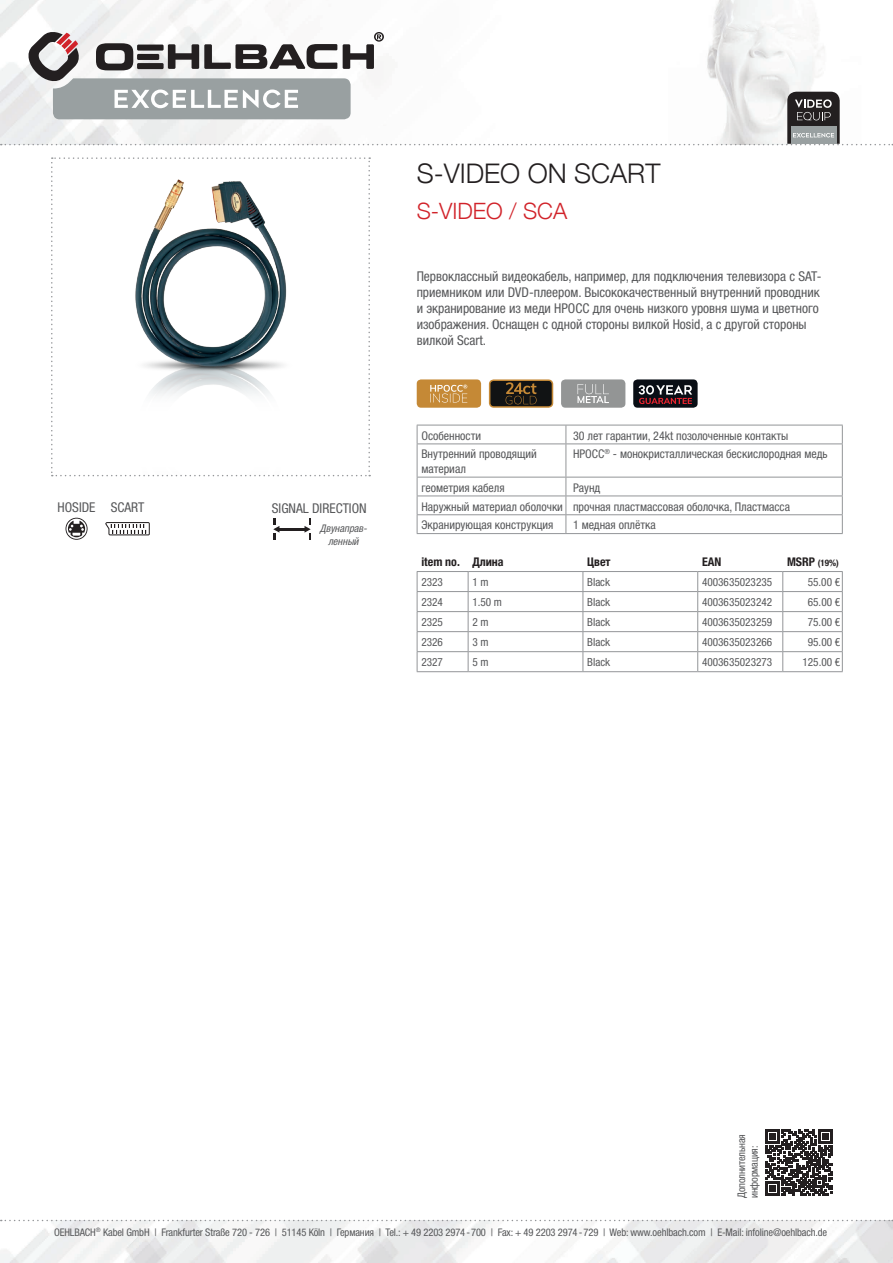
<style>
.page{position:relative;width:893px;height:1263px;background:#fff}
.page>*{position:absolute;margin:0;border:0;box-sizing:border-box;transform-origin:0 0}
.t1{font:300 27px "Helvetica Neue";color:#231f20}
.t2{font:300 22.5px "Helvetica Neue";color:#d1232a}
.t3{font:condensed 13.5px/16.2px "Helvetica Neue LTW1 G";color:#57585a}
.t4{font:condensed 12px/18.8px "Helvetica Neue LTW1 G";color:#57585a}
.t5{font:700 condensed 12px "Helvetica Neue LTW1 G";color:#231f20}
.t6{font:condensed 11.25px "Helvetica Neue LTW1 G";color:#57585a}
.t7{font:condensed 10.5px/12.6px "Helvetica Neue LTW1 G";letter-spacing:-.01em;color:#57585a}
.t8{font:italic condensed 10.5px/12.6px "Helvetica Neue LTW1 G";color:#57585a;text-align:center}
.t9{font:700 condensed 9px "Helvetica Neue LTW1 G";color:#231f20}
.s1{font-size:12px}
</style>
<div class="page">
<img style="left:0;top:1220px;width:893px;height:43px">
<img style="left:0;top:0;width:818px;height:145px">
<svg style="left:1px;top:1220px;width:892px;height:1px"></svg>
<svg style="left:51px;top:157px;width:319px;height:319px"></svg>
<div style="left:417px;top:379px;width:64px;height:29px;background:#c58936;border-radius:4px"></div>
<svg style="left:430px;top:385px;width:37px;height:18px"></svg>
<svg style="left:489px;top:379px;width:64px;height:29px;background:#433723"></svg>
<div style="left:561px;top:379px;width:64px;height:29px;background:#939595;border-radius:4px"></div>
<svg style="left:577px;top:384px;width:32px;height:19px"></svg>
<div style="left:633px;top:379px;width:65px;height:29px;background:#090e15;border-radius:4px"></div>
<svg style="left:639px;top:385px;width:53px;height:19px"></svg>
<svg style="left:66px;top:518px;width:22px;height:22px"></svg>
<svg style="left:105px;top:522px;width:45px;height:13px"></svg>
<hr style="left:279px;top:528px;width:26px;height:3px;background:#231f20">
<svg style="left:273px;top:518px;width:6px;height:21px"></svg>
<svg style="left:304px;top:518px;width:7px;height:21px"></svg>
<svg style="left:766px;top:1129px;width:66px;height:67px"></svg>
<svg style="left:1px;top:31px;width:892px;height:114px"></svg>
<svg style="left:417px;top:572px;width:426px;height:99px"></svg>
<hr style="left:417px;top:671px;width:51px;height:1px;background:#939598">
<hr style="left:468px;top:671px;width:115px;height:1px;background:#939598">
<hr style="left:583px;top:671px;width:115px;height:1px;background:#939598">
<hr style="left:698px;top:671px;width:85px;height:1px;background:#939598">
<hr style="left:783px;top:671px;width:60px;height:1px;background:#939598">
<hr style="left:417px;top:571px;width:51px;height:1px;background:#939598">
<hr style="left:468px;top:571px;width:115px;height:1px;background:#939598">
<hr style="left:583px;top:571px;width:115px;height:1px;background:#939598">
<hr style="left:698px;top:571px;width:85px;height:1px;background:#939598">
<hr style="left:783px;top:571px;width:60px;height:1px;background:#939598">
<svg style="left:417px;top:425px;width:426px;height:18px"></svg>
<hr style="left:417px;top:443px;width:149px;height:1px;background:#939598">
<hr style="left:566px;top:443px;width:277px;height:1px;background:#939598">
<hr style="left:417px;top:444px;width:1px;height:33px;background:#939598">
<hr style="left:566px;top:444px;width:1px;height:33px;background:#939598">
<hr style="left:842px;top:444px;width:1px;height:33px;background:#939598">
<hr style="left:417px;top:477px;width:149px;height:1px;background:#939598">
<hr style="left:566px;top:477px;width:277px;height:1px;background:#939598">
<hr style="left:417px;top:496px;width:149px;height:1px;background:#939598">
<hr style="left:566px;top:496px;width:277px;height:1px;background:#939598">
<hr style="left:417px;top:514px;width:149px;height:1px;background:#939598">
<svg style="left:417px;top:477px;width:1px;height:56px"></svg>
<hr style="left:566px;top:514px;width:277px;height:1px;background:#939598">
<svg style="left:566px;top:477px;width:1px;height:56px"></svg>
<svg style="left:842px;top:477px;width:1px;height:56px"></svg>
<hr style="left:417px;top:533px;width:149px;height:1px;background:#939598">
<hr style="left:566px;top:533px;width:277px;height:1px;background:#939598">
<h1 class="t1" style="left:417px;top:152px;width:245px">S-VIDEO ON SCART</h1>
<h2 class="t2" style="left:417px;top:193px;width:152px">S-VIDEO / SCA</h2>
<p class="t3" style="left:58px;top:499px;width:88px">HOSIDE SCART</p>
<p class="t3" style="left:272px;top:500px;width:96px">SIGNAL DIRECTION</p>
<p class="t8" style="left:320px;top:522px;width:51px">Двунаправ&shy;ленный</p>
<p class="t3" style="left:417px;top:268px;width:406px">Первоклассный видеокабель, например, для подключения телевизора с SAT&shy;приемником или DVD-плеером. Высококачественный внутренний проводник и экранирование из меди HPOCC для очень низкого уровня шума и цветного изображения. Оснащен с одной стороны вилкой Hosid, а с другой стороны вилкой Scart.</p>
<p class="t4" style="left:421px;top:426px;width:61px">Особенности</p>
<p class="t4" style="left:573px;top:426px;width:217px">30 лет гарантии, 24kt позолоченные контакты</p>
<p class="t4" style="left:421px;top:447px;width:117px;line-height:14.4px">Внутренний проводящий материал</p>
<p class="t4" style="left:573px;top:445px;width:256px">HPOCC<sup>®</sup> - монокристаллическая бескислородная медь</p>
<p class="t4" style="left:421px;top:478px;width:85px">геометрия кабеля</p>
<p class="t4" style="left:421px;top:478px;width:370px;text-indent:152px">Раунд<br>Наружный материал оболочки прочная пластмассовая оболочка, Пластмасса<br>Экранирующая конструкция</p>
<p class="t4" style="left:573px;top:516px;width:84px">1 медная оплётка</p>
<p class="t5" style="left:421px;top:554px;width:84px">item no. Длина</p>
<p class="t5" style="left:587px;top:554px;width:25px">Цвет</p>
<p class="t5" style="left:702px;top:554px;width:21px">EAN</p>
<p class="t9" style="left:787px;top:557px;width:53px"><span class="s1">MSRP</span> (19%)</p>
<p class="t6" style="left:421px;top:575px;width:23px">2323</p>
<p class="t6" style="left:472px;top:575px;width:18px">1 m</p>
<p class="t6" style="left:587px;top:575px;width:24px">Black</p>
<p class="t6" style="left:702px;top:575px;width:72px">4003635023235</p>
<p class="t6" style="left:808px;top:575px;width:34px">55.00 €</p>
<p class="t6" style="left:421px;top:595px;width:23px">2324</p>
<p class="t6" style="left:472px;top:595px;width:31px">1.50 m</p>
<p class="t6" style="left:587px;top:595px;width:24px">Black</p>
<p class="t6" style="left:702px;top:595px;width:72px">4003635023242</p>
<p class="t6" style="left:808px;top:595px;width:34px">65.00 €</p>
<p class="t6" style="left:421px;top:615px;width:23px">2325</p>
<p class="t6" style="left:472px;top:615px;width:18px">2 m</p>
<p class="t6" style="left:587px;top:615px;width:24px">Black</p>
<p class="t6" style="left:702px;top:615px;width:72px">4003635023259</p>
<p class="t6" style="left:808px;top:615px;width:34px">75.00 €</p>
<p class="t6" style="left:421px;top:635px;width:23px">2326</p>
<p class="t6" style="left:472px;top:635px;width:18px">3 m</p>
<p class="t6" style="left:587px;top:635px;width:24px">Black</p>
<p class="t6" style="left:702px;top:635px;width:72px">4003635023266</p>
<p class="t6" style="left:808px;top:635px;width:34px">95.00 €</p>
<p class="t6" style="left:421px;top:655px;width:23px">2327</p>
<p class="t6" style="left:472px;top:655px;width:18px">5 m</p>
<p class="t6" style="left:587px;top:655px;width:24px">Black</p>
<p class="t6" style="left:702px;top:655px;width:72px">4003635023273</p>
<p class="t6" style="left:802px;top:655px;width:39px">125.00 €</p>
<p class="t7" style="left:735px;top:1198px;width:65px;rotate:-90deg">Дополнительная информация:</p>
<p class="t7" style="left:54px;top:1226px;width:775px">OEHLBACH<sup>®</sup> Kabel GmbH | Frankfurter Straße 720 - 726 | 51145 Köln | Германия | Tel.: + 49 2203 2974-700 | Fax: + 49 2203 2974-729 | Web: www.oehlbach.com | E-Mail: infoline@oehlbach.de</p>
</div>
